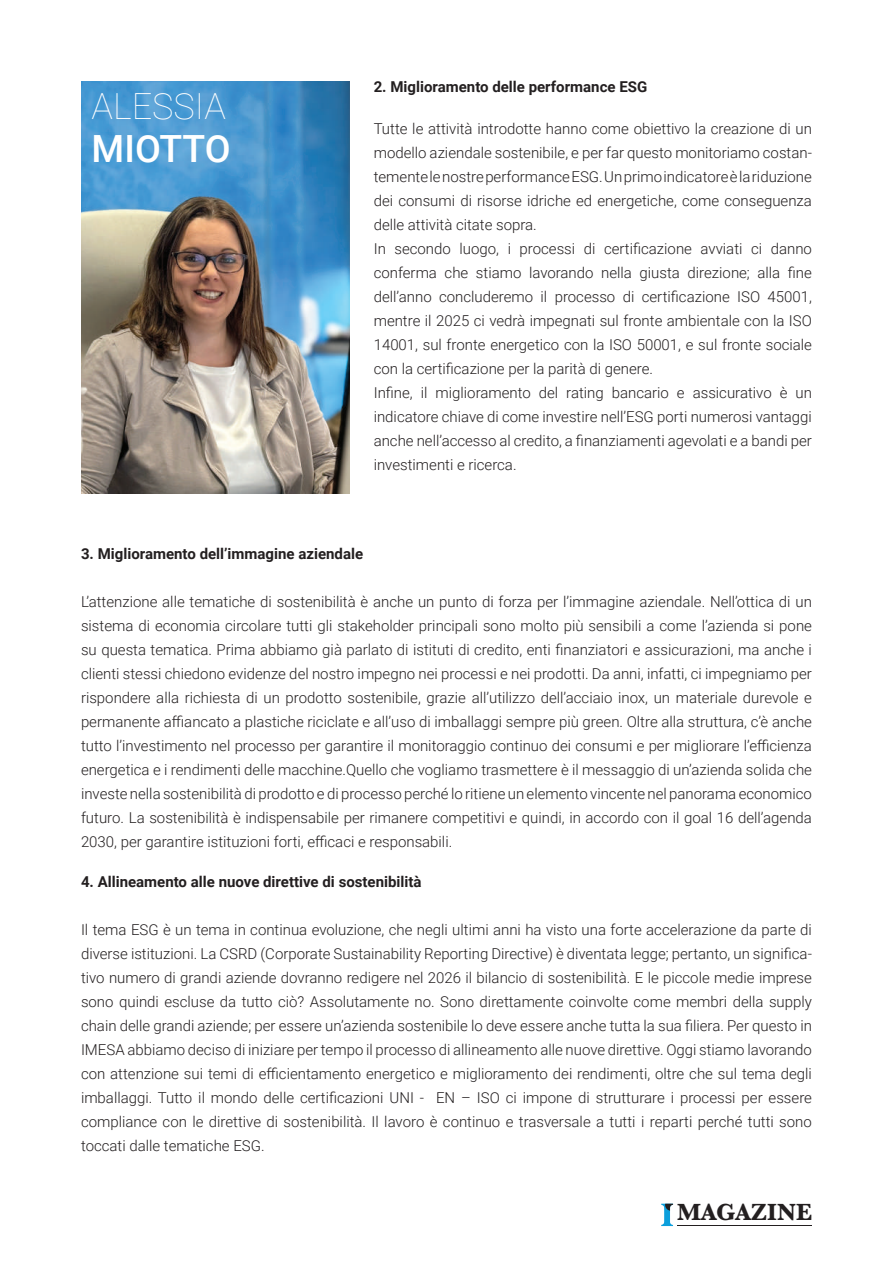
<style>
.page{position:relative;width:893px;height:1263px;background:#fff}
.page>*{position:absolute;margin:0;border:0;box-sizing:border-box;transform-origin:0 0}
.t1{font:500 37.5px "Roboto";color:#fff}
.t2{font:100 36px "Roboto";color:#fff}
.t3{font:700 24.3px "Baskerville";color:#231f20}
.t4{font:300 15px/24px "Roboto";color:#231f20;text-align:justify}
.t5{font:700 15px "Roboto";color:#231f20}
</style>
<div class="page">
<img style="left:81px;top:81px;width:269px;height:412px">
<hr style="left:678px;top:1225px;width:134px;height:1px;background:#231f20">
<svg style="left:661px;top:1204px;width:12px;height:22px"></svg>
<h2 class="t2" style="left:92px;top:81px;width:136px">ALESSIA</h2>
<h1 class="t1" style="left:92px;top:122px;width:140px">MIOTTO</h1>
<p class="t5" style="left:374px;top:76px;width:275px">2. Miglioramento delle performance ESG</p>
<p class="t4" style="left:374px;top:116px;width:440px;text-align:left">Tutte le attività introdotte hanno come obiettivo la creazione di un modello aziendale sostenibile, e per far questo monitoriamo costan&shy;temente le nostre performance ESG. Un primo indicatore è la riduzione dei consumi di risorse idriche ed energetiche, come conseguenza delle attività citate sopra.<br>In secondo luogo, i processi di certificazione avviati ci danno conferma che stiamo lavorando nella giusta direzione; alla fine dell’anno concluderemo il processo di certificazione ISO 45001, mentre il 2025 ci vedrà impegnati sul fronte ambientale con la ISO 14001, sul fronte energetico con la ISO 50001, e sul fronte sociale con la certificazione per la parità di genere.<br>Infine, il miglioramento del rating bancario e assicurativo è un indicatore chiave di come investire nell’ESG porti numerosi vantaggi anche nell’accesso al credito, a finanziamenti agevolati e a bandi per investimenti e ricerca.</p>
<p class="t5" style="left:81px;top:543px;width:284px">3. Miglioramento dell’immagine aziendale</p>
<p class="t4" style="left:81px;top:589px;width:732px">L’attenzione alle tematiche di sostenibilità è anche un punto di forza per l’immagine aziendale. Nell’ottica di un sistema di economia circolare tutti gli stakeholder principali sono molto più sensibili a come l’azienda si pone su questa tematica. Prima abbiamo già parlato di istituti di credito, enti finanziatori e assicurazioni, ma anche i clienti stessi chiedono evidenze del nostro impegno nei processi e nei prodotti. Da anni, infatti, ci impegniamo per rispondere alla richiesta di un prodotto sostenibile, grazie all’utilizzo dell’acciaio inox, un materiale durevole e permanente affiancato a plastiche riciclate e all’uso di imballaggi sempre più green. Oltre alla struttura, c’è anche tutto l’investimento nel processo per garantire il monitoraggio continuo dei consumi e per migliorare l’efficienza energetica e i rendimenti delle macchine.Quello che vogliamo trasmettere è il messaggio di un’azienda solida che investe nella sostenibilità di prodotto e di processo perché lo ritiene un elemento vincente nel panorama economico futuro. La sostenibilità è indispensabile per rimanere competitivi e quindi, in accordo con il goal 16 dell’agenda 2030, per garantire istituzioni forti, efficaci e responsabili.</p>
<p class="t5" style="left:81px;top:871px;width:342px">4. Allineamento alle nuove direttive di sostenibilità</p>
<p class="t4" style="left:81px;top:917px;width:732px">Il tema ESG è un tema in continua evoluzione, che negli ultimi anni ha visto una forte accelerazione da parte di diverse istituzioni. La CSRD (Corporate Sustainability Reporting Directive) è diventata legge; pertanto, un significa&shy;tivo numero di grandi aziende dovranno redigere nel 2026 il bilancio di sostenibilità. E le piccole medie imprese sono quindi escluse da tutto ciò? Assolutamente no. Sono direttamente coinvolte come membri della supply chain delle grandi aziende; per essere un’azienda sostenibile lo deve essere anche tutta la sua filiera. Per questo in IMESA abbiamo deciso di iniziare per tempo il processo di allineamento alle nuove direttive. Oggi stiamo lavorando con attenzione sui temi di efficientamento energetico e miglioramento dei rendimenti, oltre che sul tema degli imballaggi. Tutto il mondo delle certificazioni UNI - EN – ISO ci impone di strutturare i processi per essere compliance con le direttive di sostenibilità. Il lavoro è continuo e trasversale a tutti i reparti perché tutti sono toccati dalle tematiche ESG.</p>
<h3 class="t3" style="left:677px;top:1195px;width:137px">MAGAZINE</h3>
</div>
